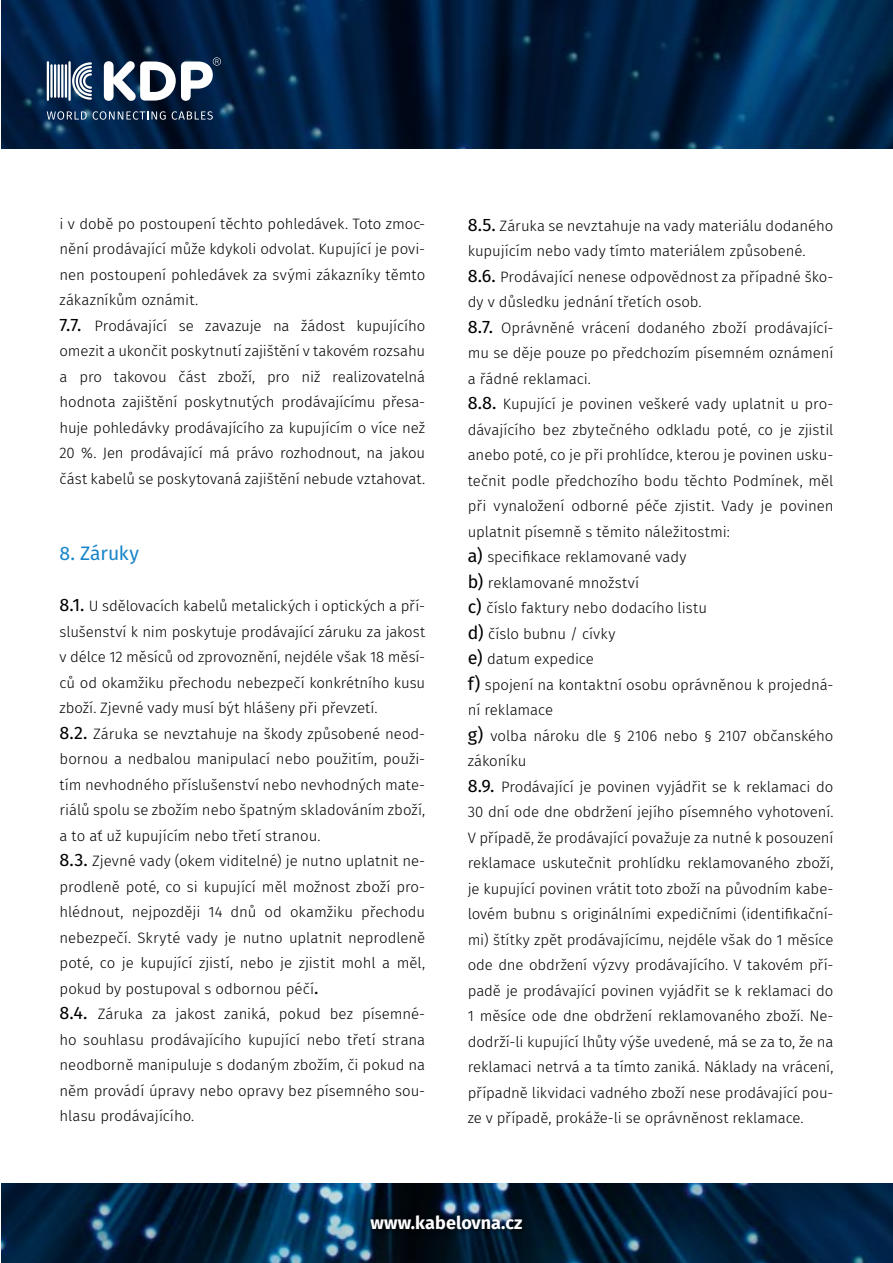
<style>
.page{position:relative;width:893px;height:1263px;background:#fff}
.page>*{position:absolute;margin:0;border:0;box-sizing:border-box;transform-origin:0 0}
.t1{font:19.5px "Fira Sans";letter-spacing:.005em;color:#1885c8}
.t2{font:700 18px "Fira Sans";letter-spacing:.005em;color:#fff}
.t3{font:300 15px/25.5px "Fira Sans";letter-spacing:-.005em;color:#000}
.s1{font-weight:400;font-size:18px}
</style>
<div class="page">
<img style="left:1px;top:0;width:892px;height:1263px">
<hr style="left:68px;top:61px;width:3px;height:40px;background:#fff">
<hr style="left:47px;top:61px;width:2px;height:40px;background:#fff">
<hr style="left:50px;top:64px;width:3px;height:34px;background:#fff">
<hr style="left:54px;top:64px;width:2px;height:34px;background:#fff">
<hr style="left:58px;top:64px;width:2px;height:34px;background:#fff">
<hr style="left:61px;top:64px;width:2px;height:34px;background:#fff">
<hr style="left:65px;top:64px;width:2px;height:34px;background:#fff">
<svg style="left:72px;top:62px;width:20px;height:38px"></svg>
<svg style="left:104px;top:57px;width:117px;height:44px"></svg>
<svg style="left:47px;top:111px;width:40px;height:9px"></svg>
<svg style="left:93px;top:111px;width:73px;height:9px"></svg>
<svg style="left:172px;top:111px;width:41px;height:9px"></svg>
<div style="left:365px;top:1210px;width:163px;height:25px;background:#000;opacity:.5"></div>
<div style="left:0;top:149px;width:893px;height:1033px;background:#fff"></div>
<p class="t3" style="left:60px;top:211px;width:367px">i v době po postoupení těchto pohledávek. Toto zmoc&shy;nění prodávající může kdykoli odvolat. Kupující je povi&shy;nen postoupení pohledávek za svými zákazníky těmto zákazníkům oznámit.<br><span class="s1">7.7.</span> Prodávající se zavazuje na žádost kupujícího omezit a ukončit poskytnutí zajištění v takovém rozsahu a pro takovou část zboží, pro niž realizovatelná hodnota zajištění poskytnutých prodávajícímu přesa&shy;huje pohledávky prodávajícího za kupujícím o více než 20 %. Jen prodávající má právo rozhodnout, na jakou část kabelů se poskytovaná zajištění nebude vztahovat.</p>
<h1 class="t1" style="left:60px;top:539px;width:81px">8. Záruky</h1>
<p class="t3" style="left:60px;top:593px;width:367px"><span class="s1">8.1.</span> U sdělovacích kabelů metalických i optických a pří&shy;slušenství k nim poskytuje prodávající záruku za jakost v délce 12 měsíců od zprovoznění, nejdéle však 18 měsí&shy;ců od okamžiku přechodu nebezpečí konkrétního kusu zboží. Zjevné vady musí být hlášeny při převzetí.<br><span class="s1">8.2.</span> Záruka se nevztahuje na škody způsobené neod&shy;bornou a nedbalou manipulací nebo použitím, použi&shy;tím nevhodného příslušenství nebo nevhodných mate&shy;riálů spolu se zbožím nebo špatným skladováním zboží, a to ať už kupujícím nebo třetí stranou.<br><span class="s1">8.3.</span> Zjevné vady (okem viditelné) je nutno uplatnit ne&shy;prodleně poté, co si kupující měl možnost zboží pro&shy;hlédnout, nejpozději 14 dnů od okamžiku přechodu nebezpečí. Skryté vady je nutno uplatnit neprodleně poté, co je kupující zjistí, nebo je zjistit mohl a měl, pokud by postupoval s odbornou péčí<span class="s1">.<br>8.4.</span> Záruka za jakost zaniká, pokud bez písemné&shy;ho souhlasu prodávajícího kupující nebo třetí strana neodborně manipuluje s dodaným zbožím, či pokud na něm provádí úpravy nebo opravy bez písemného sou&shy;hlasu prodávajícího.</p>
<p class="t3" style="left:468px;top:212px;width:367px"><span class="s1">8.5.</span> Záruka se nevztahuje na vady materiálu dodaného kupujícím nebo vady tímto materiálem způsobené.<br><span class="s1">8.6.</span> Prodávající nenese odpovědnost za případné ško&shy;dy v důsledku jednání třetích osob.<br><span class="s1">8.7.</span> Oprávněné vrácení dodaného zboží prodávající&shy;mu se děje pouze po předchozím písemném oznámení a řádné reklamaci.<br><span class="s1">8.8.</span> Kupující je povinen veškeré vady uplatnit u pro&shy;dávajícího bez zbytečného odkladu poté, co je zjistil anebo poté, co je při prohlídce, kterou je povinen usku&shy;tečnit podle předchozího bodu těchto Podmínek, měl při vynaložení odborné péče zjistit. Vady je povinen uplatnit písemně s těmito náležitostmi:<br><span class="s1">a)</span> specifikace reklamované vady<br><span class="s1">b)</span> reklamované množství<br><span class="s1">c)</span> číslo faktury nebo dodacího listu<br><span class="s1">d)</span> číslo bubnu / cívky<br><span class="s1">e)</span> datum expedice<br><span class="s1">f)</span> spojení na kontaktní osobu oprávněnou k projedná&shy;ní reklamace<br><span class="s1">g)</span> volba nároku dle § 2106 nebo § 2107 občanského zákoníku<br><span class="s1">8.9.</span> Prodávající je povinen vyjádřit se k reklamaci do 30 dní ode dne obdržení jejího písemného vyhotovení.<br>V případě, že prodávající považuje za nutné k posouzení reklamace uskutečnit prohlídku reklamovaného zboží, je kupující povinen vrátit toto zboží na původním kabe&shy;lovém bubnu s originálními expedičními (identifikační&shy;mi) štítky zpět prodávajícímu, nejdéle však do 1 měsíce ode dne obdržení výzvy prodávajícího. V takovém pří&shy;padě je prodávající povinen vyjádřit se k reklamaci do 1 měsíce ode dne obdržení reklamovaného zboží. Ne&shy;dodrží-li kupující lhůty výše uvedené, má se za to, že na reklamaci netrvá a ta tímto zaniká. Náklady na vrácení, případně likvidaci vadného zboží nese prodávající pou&shy;ze v případě, prokáže-li se oprávněnost reklamace.</p>
<p class="t2" style="left:371px;top:1207px;width:153px">www.kabelovna.cz</p>
</div>
